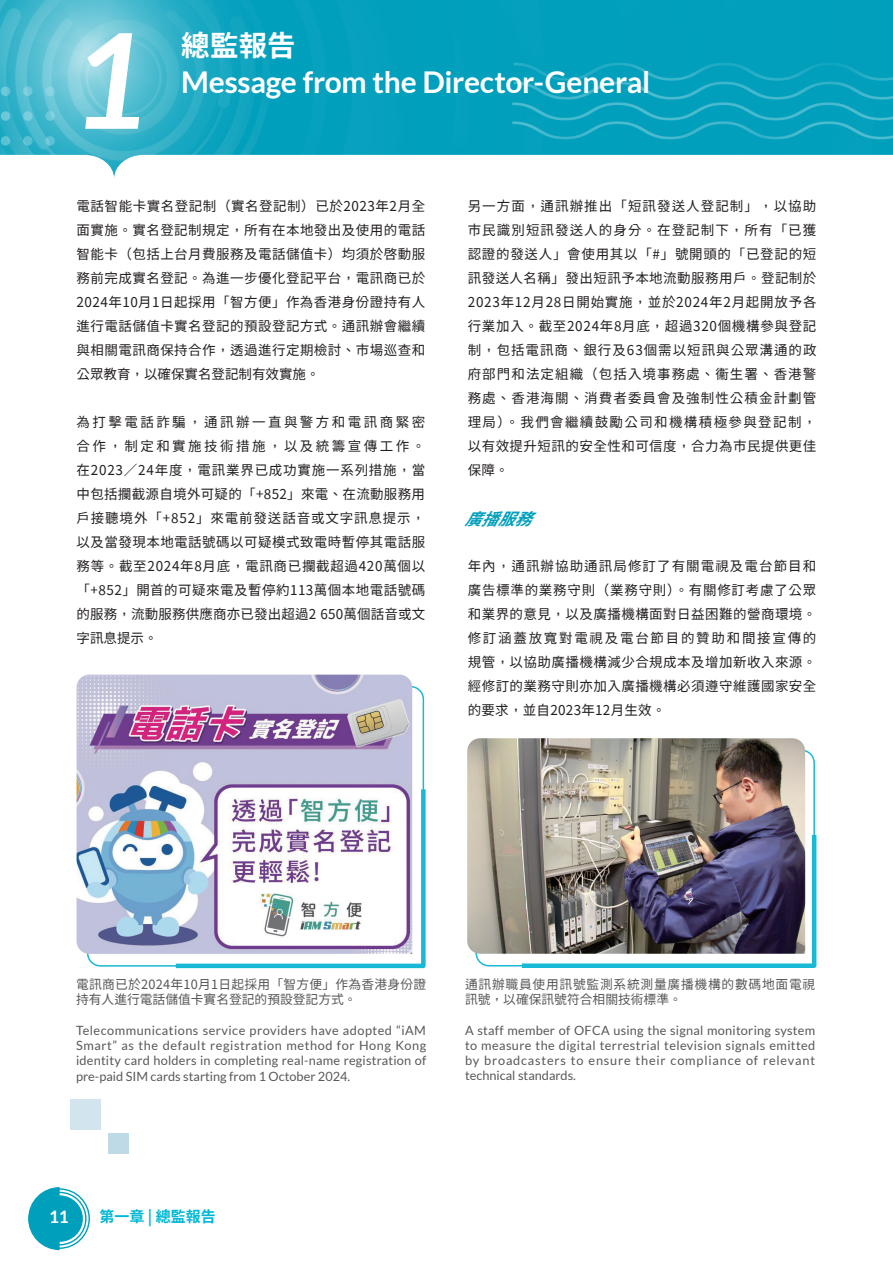
<style>
.page{position:relative;width:893px;height:1263px;background:#fff}
.page>*{position:absolute;margin:0;border:0;box-sizing:border-box;transform-origin:0 0}
.t1{font:italic 700 132px "Lato";color:#fff}
.t2{font:700 30px "Lato";letter-spacing:-.01em;color:#fff}
.t3{font:700 28.5px "Taipei Sans TC Beta";color:#fff}
.t4{font:700 17.25px "Lato";color:#fff}
.小題{font:italic 700 16.5px "Taipei Sans TC Beta";color:#009fbc}
.t5{font:700 15px "Taipei Sans TC Beta";color:#00b8d4}
.小題-2{font:13.5px/24px "Taipei Sans TC Beta";letter-spacing:.035em;color:#231f20;text-align:justify}
.中文大題{font:13.5px/24px "Taipei Sans TC Beta";letter-spacing:.035em;color:#231f20;text-align:justify}
.中文大題-2{font:12.75px/15.3px "Lato";color:#57585a;text-align:justify}
.中文大題-3{font:12.75px/15.3px "Taipei Sans TC Beta";letter-spacing:.02em;color:#57585a}
.中文大題-4{font:12.75px/15.3px "Taipei Sans TC Beta";letter-spacing:.06em;color:#57585a}
</style>
<div class="page">
<img style="left:0;top:0;width:893px;height:155px">
<svg style="left:28px;top:1187px;width:62px;height:63px"></svg>
<div style="left:70px;top:1099px;width:31px;height:30px;background:#d2e5ee"></div>
<div style="left:108px;top:1133px;width:21px;height:20px;background:#bedae6"></div>
<img style="left:467px;top:738px;width:338px;height:216px">
<img style="left:517px;top:830px;width:300px;height:138px">
<svg style="left:87px;top:686px;width:338px;height:281px"></svg>
<img style="left:77px;top:675px;width:335px;height:279px">
<svg style="left:171px;top:785px;width:255px;height:184px"></svg>
<h1 class="t1" style="left:71px;top:5px;width:78px">1</h1>
<h3 class="t3" style="left:181px;top:30px;width:116px">總監報告</h3>
<h2 class="t2" style="left:181px;top:65px;width:471px">Message from the Director-General</h2>
<p class="小題-2" style="left:77px;top:194px;width:350px">電話智能卡實名登記制（實名登記制）已於2023年2月全面實施。實名登記制規定，所有在本地發出及使用的電話智能卡（包括上台月費服務及電話儲值卡）均須於啓動服務前完成實名登記。為進一步優化登記平台，電訊商已於2024年10月1日起採用「智方便」作為香港身份證持有人進行電話儲值卡實名登記的預設登記方式。通訊辦會繼續與相關電訊商保持合作，透過進行定期檢討、市場巡查和公眾教育，以確保實名登記制有效實施。</p>
<p class="小題-2" style="left:77px;top:410px;width:350px">為打擊電話詐騙，通訊辦一直與警方和電訊商緊密合作，制定和實施技術措施，以及統籌宣傳工作。在2023／24年度，電訊業界已成功實施一系列措施，當中包括攔截源自境外可疑的「+852」來電、在流動服務用戶接聽境外「+852」來電前發送話音或文字訊息提示，以及當發現本地電話號碼以可疑模式致電時暫停其電話服務等。截至2024年8月底，電訊商已攔截超過420萬個以「+852」開首的可疑來電及暫停約113萬個本地電話號碼的服務，流動服務供應商亦已發出超過2 650萬個話音或文字訊息提示。</p>
<p class="小題-2" style="left:468px;top:194px;width:350px">另一方面，通訊辦推出「短訊發送人登記制」，以協助市民識別短訊發送人的身分。在登記制下，所有「已獲認證的發送人」會使用其以「#」號開頭的「已登記的短訊發送人名稱」發出短訊予本地流動服務用戶。登記制於2023年12月28日開始實施，並於2024年2月起開放予各行業加入。截至2024年8月底，超過320個機構參與登記制，包括電訊商、銀行及63個需以短訊與公眾溝通的政府部門和法定組織（包括入境事務處、衞生署、香港警務處、香港海關、消費者委員會及強制性公積金計劃管理局）。我們會繼續鼓勵公司和機構積極參與登記制，以有效提升短訊的安全性和可信度，合力為市民提供更佳保障。</p>
<p class="小題" style="left:464px;top:510px;width:85px">廣播服務</p>
<p class="中文大題" style="left:468px;top:554px;width:350px">年內，通訊辦協助通訊局修訂了有關電視及電台節目和廣告標準的業務守則（業務守則）。有關修訂考慮了公眾和業界的意見，以及廣播機構面對日益困難的營商環境。修訂涵蓋放寬對電視及電台節目的贊助和間接宣傳的規管，以協助廣播機構減少合規成本及增加新收入來源。經修訂的業務守則亦加入廣播機構必須遵守維護國家安全的要求，並自2023年12月生效。</p>
<p class="中文大題-3" style="left:76px;top:977px;width:352px">電訊商已於2024年10月1日起採用「智方便」作為香港身份證持有人進行電話儲值卡實名登記的預設登記方式。</p>
<p class="中文大題-2" style="left:76px;top:1022px;width:352px">Telecommunications service providers have adopted “iAM Smart” as the default registration method for Hong Kong identity card holders in completing real-name registration of pre-paid SIM cards starting from 1 October 2024.</p>
<p class="中文大題-4" style="left:465px;top:977px;width:352px">通訊辦職員使用訊號監測系統測量廣播機構的數碼地面電視訊號，以確保訊號符合相關技術標準。</p>
<p class="中文大題-2" style="left:465px;top:1022px;width:352px">A staff member of OFCA using the signal monitoring system to measure the digital terrestrial television signals emitted by broadcasters to ensure their compliance of relevant technical standards.</p>
<p class="t4" style="left:49px;top:1206px;width:21px">11</p>
<p class="t5" style="left:99px;top:1208px;width:118px">第一章 | 總監報告</p>
</div>
